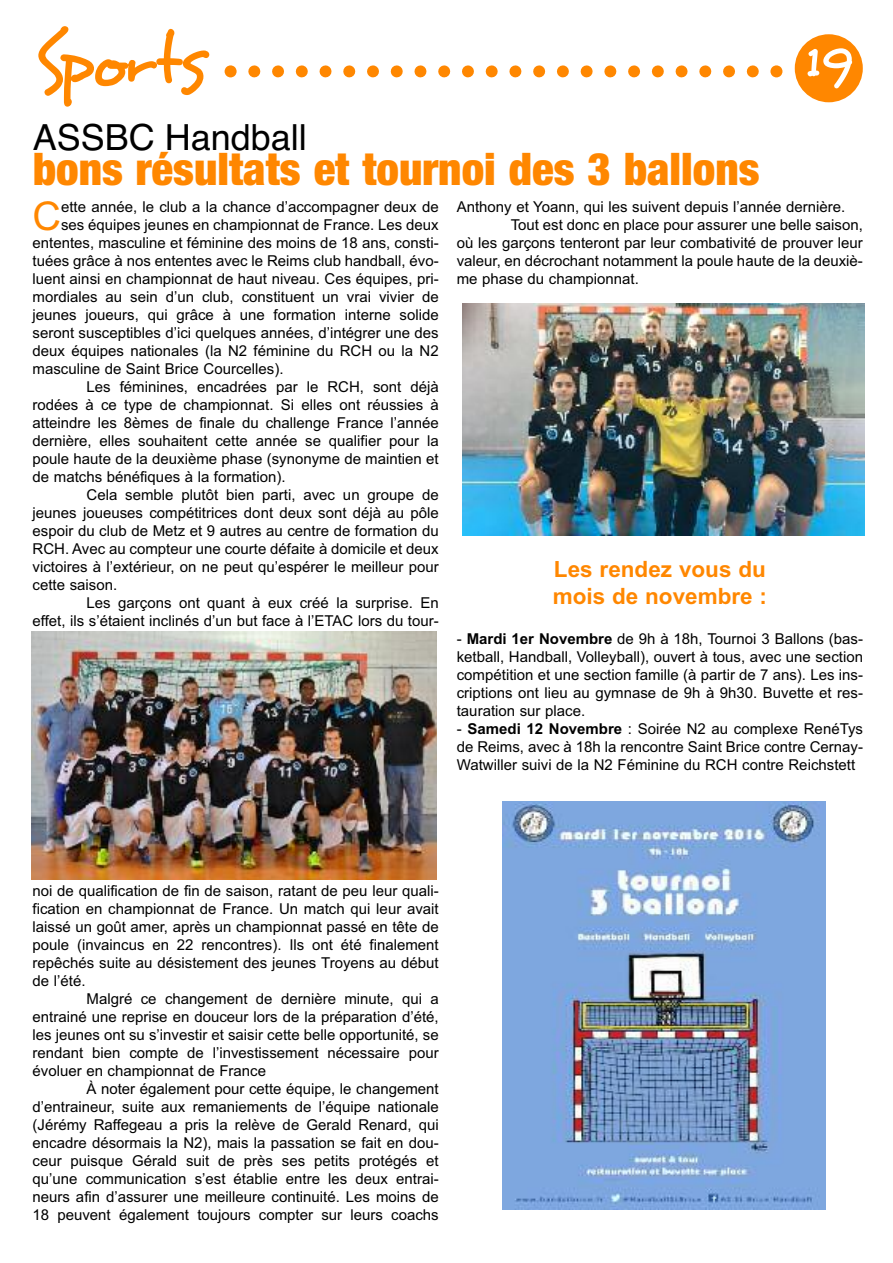
<style>
.page{position:relative;width:893px;height:1263px;background:#fff}
.page>*{position:absolute;margin:0;border:0;box-sizing:border-box;transform-origin:0 0}
.t1{font:72px "Desyrel";letter-spacing:-.06em;color:#ff8700}
.t2{font:54px "Desyrel";color:#fff}
.t3{font:900 condensed 45px "Helvetica Neue";color:#ff8700}
.t4{font:39.6px "Arial";color:#ff8700}
.t5{font:36px "Helvetica";color:#000}
.t6{font:700 22.5px/27px "Arial";color:#ff8700}
.t7{font:15px/18px "Arial";color:#000;text-align:justify}
.s1{font-weight:700}
</style>
<div class="page">
<div style="left:795px;top:34px;width:68px;height:68px;background:#ff8700;border-radius:50%"></div>
<svg style="left:225px;top:65px;width:534px;height:12px"></svg>
<svg style="left:770px;top:65px;width:12px;height:12px"></svg>
<img style="left:462px;top:303px;width:402px;height:232px">
<img style="left:31px;top:631px;width:406px;height:248px">
<div style="left:500px;top:798px;width:327px;height:414px;background:linear-gradient(to right,#fff,#fff)"></div>
<img style="left:502px;top:802px;width:323px;height:408px">
<h1 class="t1" style="left:33px;top:16px;width:174px">Sports</h1>
<h2 class="t2" style="left:802px;top:27px;width:52px">19</h2>
<h3 class="t5" style="left:33px;top:117px;width:276px">ASSBC Handball</h3>
<h3 class="t3" style="left:33px;top:132px;width:728px">bons résultats et tournoi des 3 ballons</h3>
<h3 class="t4" style="left:33px;top:193px;width:30px">C</h3>
<p class="t7" style="left:61px;top:197px;width:379px">ette année, le club a la chance d’accompagner deux de</p>
<p class="t7" style="left:457px;top:197px;width:390px">Anthony et Yoann, qui les suivent depuis l’année dernière.</p>
<p class="t7" style="left:511px;top:215px;width:354px">Tout est donc en place pour assurer une belle saison,</p>
<p class="t7" style="left:457px;top:233px;width:408px">où les garçons tenteront par leur combativité de prouver leur</p>
<p class="t7" style="left:457px;top:251px;width:408px">valeur, en décrochant notamment la poule haute de la deuxiè-</p>
<p class="t7" style="left:457px;top:269px;width:184px">me phase du championnat.</p>
<p class="t7" style="left:61px;top:215px;width:379px">ses équipes jeunes en championnat de France. Les deux</p>
<p class="t7" style="left:33px;top:233px;width:408px">ententes, masculine et féminine des moins de 18 ans, consti-</p>
<p class="t7" style="left:33px;top:251px;width:408px">tuées grâce à nos ententes avec le Reims club handball, évo-</p>
<p class="t7" style="left:33px;top:269px;width:408px">luent ainsi en championnat de haut niveau. Ces équipes, pri-</p>
<p class="t7" style="left:33px;top:287px;width:408px">mordiales au sein d’un club, constituent un vrai vivier de</p>
<p class="t7" style="left:33px;top:305px;width:408px">jeunes joueurs, qui grâce à une formation interne solide</p>
<p class="t7" style="left:33px;top:323px;width:408px">seront susceptibles d’ici quelques années, d’intégrer une des</p>
<p class="t7" style="left:33px;top:341px;width:408px">deux équipes nationales (la N2 féminine du RCH ou la N2</p>
<p class="t7" style="left:33px;top:359px;width:252px">masculine de Saint Brice Courcelles).</p>
<p class="t7" style="left:87px;top:377px;width:354px">Les féminines, encadrées par le RCH, sont déjà</p>
<p class="t7" style="left:33px;top:395px;width:408px">rodées à ce type de championnat. Si elles ont réussies à</p>
<p class="t7" style="left:33px;top:413px;width:408px">atteindre les 8èmes de finale du challenge France l’année</p>
<p class="t7" style="left:33px;top:431px;width:408px">dernière, elles souhaitent cette année se qualifier pour la</p>
<p class="t7" style="left:33px;top:449px;width:408px">poule haute de la deuxième phase (synonyme de maintien et</p>
<p class="t7" style="left:33px;top:467px;width:255px">de matchs bénéfiques à la formation).</p>
<p class="t7" style="left:87px;top:485px;width:354px">Cela semble plutôt bien parti, avec un groupe de</p>
<p class="t7" style="left:33px;top:503px;width:408px">jeunes joueuses compétitrices dont deux sont déjà au pôle</p>
<p class="t7" style="left:33px;top:521px;width:408px">espoir du club de Metz et 9 autres au centre de formation du</p>
<p class="t7" style="left:33px;top:539px;width:408px">RCH. Avec au compteur une courte défaite à domicile et deux</p>
<p class="t7" style="left:33px;top:557px;width:408px">victoires à l’extérieur, on ne peut qu’espérer le meilleur pour</p>
<p class="t7" style="left:33px;top:575px;width:86px">cette saison.</p>
<p class="t7" style="left:87px;top:593px;width:354px">Les garçons ont quant à eux créé la surprise. En</p>
<p class="t7" style="left:33px;top:611px;width:408px">effet, ils s’étaient inclinés d’un but face à l’ETAC lors du tour-</p>
<h3 class="t6" style="left:553px;top:556px;width:216px">Les rendez vous du mois de novembre :</h3>
<p class="t7" style="left:457px;top:629px;width:408px">- <span class="s1">Mardi 1er Novembre</span> de 9h à 18h, Tournoi 3 Ballons (bas&shy;ketball, Handball, Volleyball), ouvert à tous, avec une section compétition et une section famille (à partir de 7 ans). Les ins&shy;criptions ont lieu au gymnase de 9h à 9h30. Buvette et res&shy;tauration sur place.</p>
<p class="t7" style="left:457px;top:719px;width:408px">- <span class="s1">Samedi 12 Novembre</span> : Soirée N2 au complexe RenéTys de Reims, avec à 18h la rencontre Saint Brice contre Cernay-Watwiller suivi de la N2 Féminine du RCH contre Reichstett</p>
<p class="t7" style="left:33px;top:881px;width:408px">noi de qualification de fin de saison, ratant de peu leur quali&shy;fication en championnat de France. Un match qui leur avait laissé un goût amer, après un championnat passé en tête de poule (invaincus en 22 rencontres). Ils ont été finalement repêchés suite au désistement des jeunes Troyens au début de l’été.</p>
<p class="t7" style="left:33px;top:989px;width:408px;text-indent:54px">Malgré ce changement de dernière minute, qui a entrainé une reprise en douceur lors de la préparation d’été, les jeunes ont su s’investir et saisir cette belle opportunité, se rendant bien compte de l’investissement nécessaire pour évoluer en championnat de France</p>
<p class="t7" style="left:33px;top:1079px;width:408px;text-indent:54px">À noter également pour cette équipe, le changement d’entraineur, suite aux remaniements de l’équipe nationale (Jérémy Raffegeau a pris la relève de Gerald Renard, qui encadre désormais la N2), mais la passation se fait en dou&shy;ceur puisque Gérald suit de près ses petits protégés et qu’une communication s’est établie entre les deux entrai&shy;neurs afin d’assurer une meilleure continuité. Les moins de 18 peuvent également toujours compter sur leurs coachs</p>
</div>
